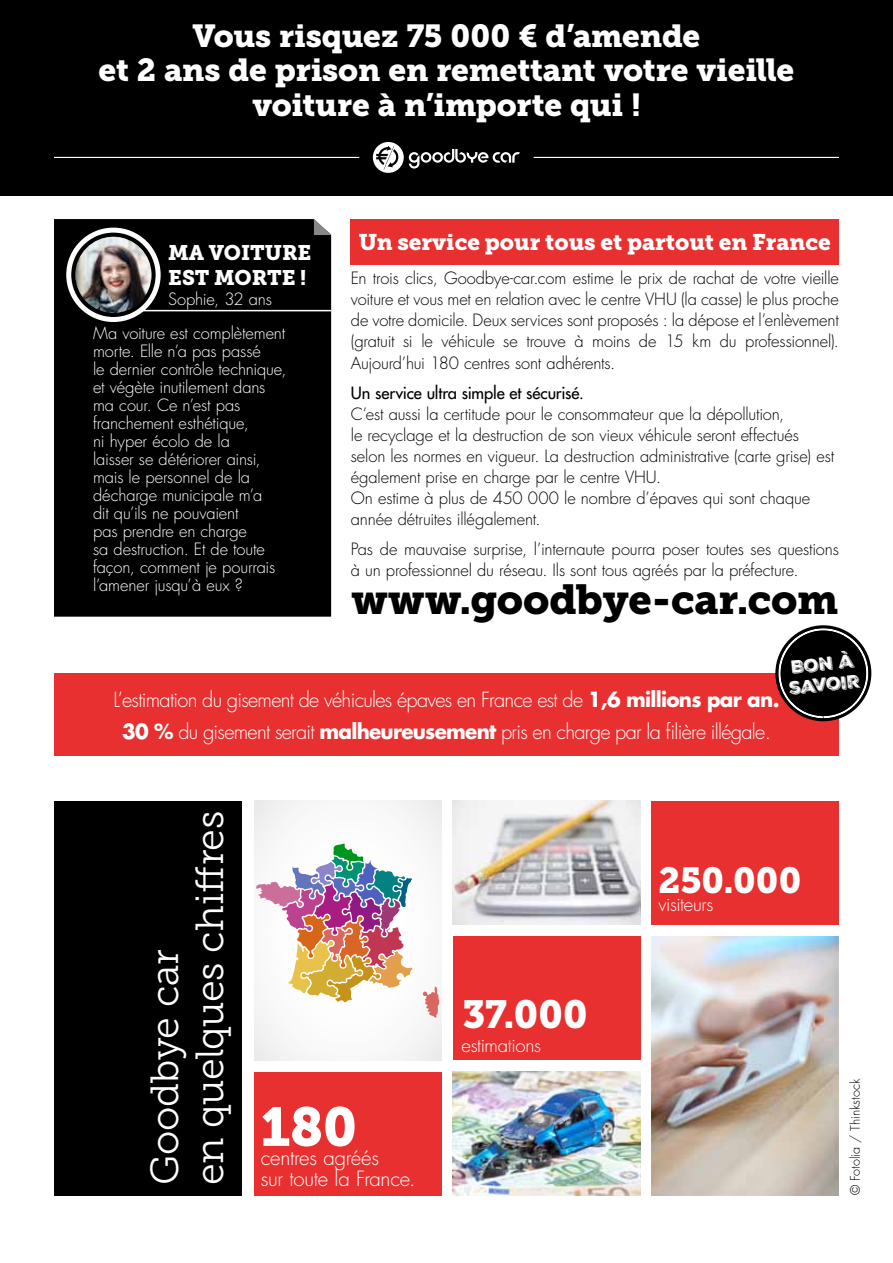
<style>
.page{position:relative;width:893px;height:1263px;background:#fff}
.page>*{position:absolute;margin:0;border:0;box-sizing:border-box;transform-origin:0 0}
.t1{font:54.3px "Museo Slab 900";color:#fff}
.t2{font:41.7px "Museo Slab 900";letter-spacing:-.01em;color:#000}
.t3{font:39.15px/45px "Museo Slab 300";letter-spacing:-.01em;color:#fff}
.t4{font:39px "Museo Slab 900";color:#fff}
.t5{font:36px "Museo Slab 900";color:#fff}
.t6{font:31.65px/34.5px "Museo Slab 900";letter-spacing:-.01em;color:#fff;text-align:center}
.t7{font:22.5px "Museo Slab 900";color:#fff}
.t8{font:21px/25.2px "Museo Slab 900";color:#fff}
.t9{font:300 20.4px/21px "Futura";letter-spacing:-.015em;color:#fff}
.t10{font:300 20.25px/31.5px "Futura Std";letter-spacing:-.035em;color:#fff;text-align:center}
.t11{font:300 18.45px "Futura";letter-spacing:-.015em;color:#fff}
.t12{font:17.1px/20.5px "Nexa Rust Sans Black Shadow 02";color:#fff}
.t13{font:300 16.5px/21px "Futura Std";letter-spacing:-.01em;color:#000}
.t14{font:300 16.5px/18px "Futura";letter-spacing:-.01em;color:#fff}
.t15{font:500 16.5px "Futura Std";letter-spacing:-.005em;color:#000}
.t16{font:300 12.75px "Futura";color:#000}
.s1{font-weight:700}
</style>
<div class="page">
<div style="left:0;top:0;width:893px;height:196px;background:#000"></div>
<svg style="left:373px;top:142px;width:147px;height:31px"></svg>
<div style="left:652px;top:801px;width:187px;height:124px;background:#e7302f"></div>
<div style="left:453px;top:936px;width:187px;height:124px;background:#e7302f"></div>
<div style="left:254px;top:1072px;width:187px;height:123px;background:#e7302f"></div>
<div style="left:54px;top:801px;width:187px;height:394px;background:#000"></div>
<div style="left:254px;top:801px;width:187px;height:259px;background:#f8f9f9"></div>
<img style="left:453px;top:801px;width:187px;height:124px">
<img style="left:652px;top:936px;width:187px;height:259px">
<img style="left:453px;top:1072px;width:187px;height:123px">
<div style="left:351px;top:219px;width:488px;height:46px;background:#e7302f"></div>
<div style="left:54px;top:673px;width:785px;height:83px;background:#e7302f"></div>
<svg style="left:775px;top:625px;width:96px;height:96px"></svg>
<svg style="left:778px;top:628px;width:90px;height:90px"></svg>
<div style="left:54px;top:219px;width:277px;height:398px;background:#000"></div>
<div style="left:66px;top:228px;width:95px;height:94px;border:5px solid #fff;border-radius:50%"></div>
<img style="left:75px;top:237px;width:76px;height:76px;border-radius:38px">
<hr style="left:140px;top:310px;width:191px;height:1px;background:#fff">
<svg style="left:314px;top:219px;width:17px;height:16px"></svg>
<hr style="left:54px;top:157px;width:305px;height:1px;background:#fff">
<hr style="left:534px;top:157px;width:305px;height:1px;background:#fff">
<svg style="left:256px;top:843px;width:156px;height:159px"></svg>
<svg style="left:423px;top:987px;width:16px;height:31px"></svg>
<h3 class="t6" style="left:99px;top:19px;width:697px">Vous risquez 75 000 € d’amende<br>et 2 ans de prison en remettant votre vieille voiture à n’importe qui !</h3>
<p class="t8" style="left:168px;top:240px;width:145px">Ma voiture est morte !</p>
<p class="t14" style="left:93px;top:283px;width:194px;line-height:33px;text-indent:75px">Sophie, 32 ans<br>Ma voiture est complètement</p>
<p class="t14" style="left:93px;top:342px;width:195px">morte. Elle n’a pas passé<br>le dernier contrôle technique, et végète inutilement dans ma cour. Ce n’est pas franchement esthétique,<br>ni hyper écolo de la<br>laisser se détériorer ainsi, mais le personnel de la décharge municipale m’a<br>dit qu’ils ne pouvaient<br>pas prendre en charge<br>sa destruction. Et de toute façon, comment je pourrais l’amener jusqu’à eux ?</p>
<h3 class="t7" style="left:359px;top:229px;width:474px">Un service pour tous et partout en France</h3>
<p class="t13" style="left:351px;top:268px;width:490px;text-align:justify">En trois clics, Goodbye-car.com estime le prix de rachat de votre vieille voiture et vous met en relation avec le centre VHU (la casse) le plus proche de votre domicile. Deux services sont proposés : la dépose et l’enlèvement (gratuit si le véhicule se trouve à moins de 15 km du professionnel).<br>Aujourd’hui 180 centres sont adhérents.</p>
<p class="t15" style="left:351px;top:382px;width:235px">Un service ultra simple et sécurisé.</p>
<p class="t13" style="left:351px;top:404px;width:485px">C’est aussi la certitude pour le consommateur que la dépollution,<br>le recyclage et la destruction de son vieux véhicule seront effectués selon les normes en vigueur. La destruction administrative (carte grise) est également prise en charge par le centre VHU.<br>On estime à plus de 450 000 le nombre d’épaves qui sont chaque année détruites illégalement.</p>
<p class="t13" style="left:351px;top:539px;width:490px">Pas de mauvaise surprise, l’internaute pourra poser toutes ses questions à un professionnel du réseau. Ils sont tous agréés par la préfecture.</p>
<h2 class="t2" style="left:351px;top:575px;width:488px">www.goodbye-car.com</h2>
<p class="t10" style="left:113px;top:685px;width:667px">L’estimation du gisement de véhicules épaves en France est de <span class="s1">1,6 millions par an.<br>30 %</span> du gisement serait <span class="s1">malheureusement</span> pris en charge par la filière illégale.</p>
<p class="t12" style="left:786px;top:658px;width:73px;rotate:-6deg">Bon à savoir</p>
<h3 class="t3" style="left:142px;top:1185px;width:376px;rotate:-90deg">Goodbye car<br>en quelques chiffres</h3>
<h1 class="t1" style="left:261px;top:1095px;width:98px">180</h1>
<p class="t9" style="left:261px;top:1147px;width:156px">centres agréés<br>sur toute la France.</p>
<h3 class="t4" style="left:463px;top:992px;width:126px">37.000</h3>
<p class="t11" style="left:461px;top:1033px;width:81px">estimations</p>
<h3 class="t5" style="left:659px;top:860px;width:144px">250.000</h3>
<p class="t11" style="left:659px;top:893px;width:56px">visiteurs</p>
<p class="t16" style="left:847px;top:1195px;width:118px;rotate:-90deg">© Fotolia / Thinkstock</p>
</div>
